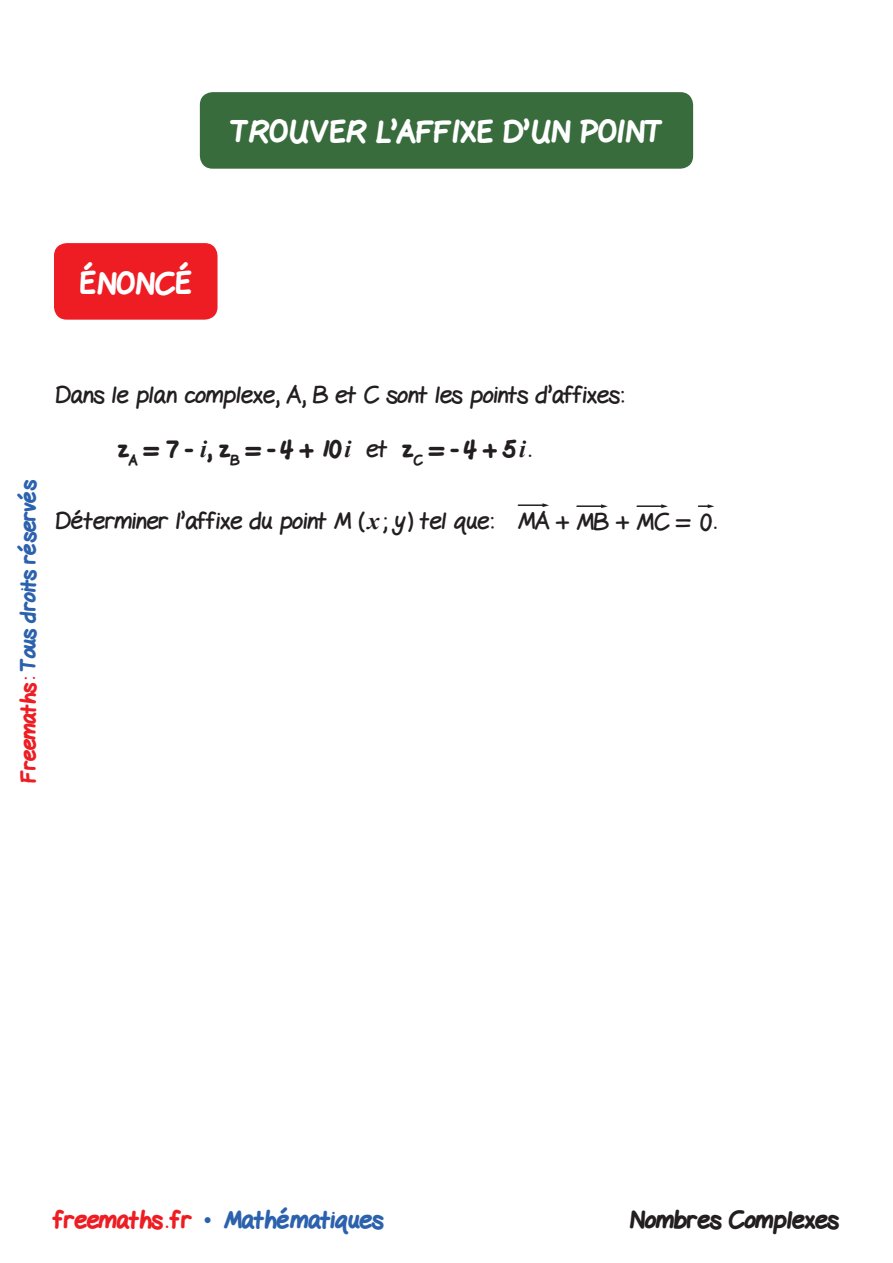
<style>
.page{position:relative;width:893px;height:1263px;background:#fff}
.page>*{position:absolute;margin:0;border:0;box-sizing:border-box;transform-origin:0 0}
.t1{font:800 30px "Gel Pen";color:#fff}
.t2{font:24px "Gel Pen";color:#231f20}
.t3{font:800 24px "Gel Pen";color:#231f20}
.t4{font:800 24px "Gel Pen";color:#2c62ad}
.t5{font:800 21px "Gel Pen";letter-spacing:-.01em;color:#2c62ad}
.s1{color:#ee1d23}
.s2{font-family:"Times New Roman";font-weight:700;font-style:italic}
.s3{font-weight:400}
.s4{font-family:"Times New Roman";font-weight:400}
</style>
<div class="page">
<div style="left:54px;top:243px;width:164px;height:77px;background:#ee1d23;border-radius:13px"></div>
<div style="left:200px;top:92px;width:493px;height:77px;background:#386c3d;border-radius:13px"></div>
<hr style="left:518px;top:504px;width:25px;height:2px;background:#231f20">
<svg style="left:542px;top:503px;width:7px;height:4px"></svg>
<hr style="left:577px;top:505px;width:24px;height:2px;background:#231f20">
<svg style="left:601px;top:504px;width:7px;height:4px"></svg>
<hr style="left:637px;top:505px;width:24px;height:2px;background:#231f20">
<svg style="left:661px;top:504px;width:7px;height:4px"></svg>
<svg style="left:698px;top:504px;width:16px;height:4px"></svg>
<p class="t1" style="left:231px;top:109px;width:433px">TROUVER L’AFFIXE D’UN POINT</p>
<p class="t1" style="left:80px;top:260px;width:114px">ÉNONCÉ</p>
<p class="t5" style="left:12px;top:783px;width:305px;rotate:-90deg"><span class="s1">Freemaths:</span> Tous droits réservés</p>
<p class="t2" style="left:54px;top:375px;width:572px">Dans le plan complexe, A, B et C sont les points d’affixes:</p>
<p class="t3" style="left:118px;top:430px;width:415px">z<sub>A</sub> = 7 - <span class="s2">i</span>, z<sub>B</sub> = -4 + 10<span class="s2">i</span> <span class="s3">et</span> z<sub>C</sub> = -4 + 5<span class="s2">i</span>.</p>
<p class="t2" style="left:54px;top:501px;width:664px">Déterminer l’affixe du point M (<span class="s2">x</span>; y ) tel que: MA + MB + MC = 0.</p>
<p class="t4" style="left:54px;top:1201px;width:331px"><span class="s1">freemaths . fr</span> <span class="s4">•</span> Mathématiques</p>
<p class="t3" style="left:629px;top:1201px;width:211px">Nombres Complexes</p>
</div>
